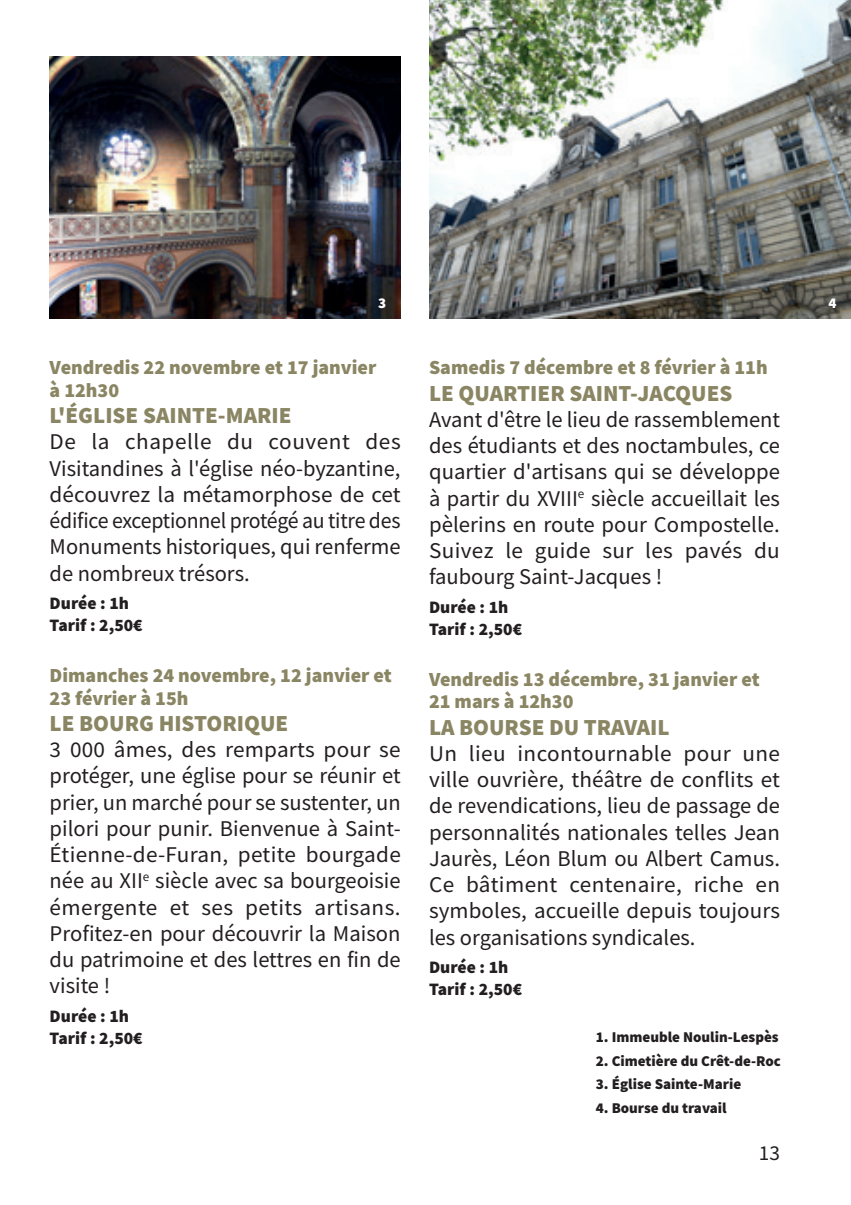
<style>
.page{position:relative;width:851px;height:1205px;background:#fff}
.page>*{position:absolute;margin:0;border:0;box-sizing:border-box;transform-origin:0 0}
.t1{font:900 23px "Source Sans Pro";color:#8a8664}
.t2{font:22.5px/26.2px "Source Sans Pro";color:#231f20;text-align:justify}
.t3{font:21.25px "Source Sans Pro";color:#231f20}
.t4{font:900 20px/22.5px "Source Sans Pro";color:#8a8664}
.t5{font:900 17.5px/22.5px "Source Sans Pro";color:#231f20}
.t6{font:900 15px "Source Sans Pro";color:#231f20}
.t7{font:900 15px "Source Sans Pro";color:#fff}
</style>
<div class="page">
<img style="left:50px;top:57px;width:350px;height:261px">
<img style="left:429px;top:0;width:421px;height:318px">
<p class="t7" style="left:378px;top:292px;width:10px">3</p>
<p class="t7" style="left:828px;top:292px;width:10px">4</p>
<p class="t4" style="left:50px;top:356px;width:328px">Vendredis 22 novembre et 17 janvier à 12h30</p>
<p class="t1" style="left:50px;top:399px;width:243px">L'ÉGLISE SAINTE-MARIE</p>
<p class="t2" style="left:50px;top:429px;width:352px">De la chapelle du couvent des Visitandines à l'église néo-byzantine, découvrez la métamorphose de cet édifice exceptionnel protégé au titre des Monuments historiques, qui renferme de nombreux trésors.</p>
<p class="t5" style="left:50px;top:591px;width:95px">Durée : 1h<br>Tarif : 2,50€</p>
<p class="t4" style="left:50px;top:664px;width:344px">Dimanches 24 novembre, 12 janvier et<br>23 février à 15h</p>
<p class="t1" style="left:50px;top:707px;width:240px">LE BOURG HISTORIQUE</p>
<p class="t2" style="left:50px;top:736px;width:352px">3 000 âmes, des remparts pour se protéger, une église pour se réunir et prier, un marché pour se sustenter, un pilori pour punir. Bienvenue à Saint-Étienne-de-Furan, petite bourgade née au XII<sup>e</sup> siècle avec sa bourgeoisie émergente et ses petits artisans.<br>Profitez-en pour découvrir la Maison du patrimoine et des lettres en fin de visite !</p>
<p class="t5" style="left:50px;top:1004px;width:95px">Durée : 1h<br>Tarif : 2,50€</p>
<p class="t4" style="left:429px;top:356px;width:340px">Samedis 7 décembre et 8 février à 11h</p>
<p class="t1" style="left:429px;top:377px;width:305px">LE QUARTIER SAINT-JACQUES</p>
<p class="t2" style="left:429px;top:406px;width:352px">Avant d'être le lieu de rassemblement des étudiants et des noctambules, ce quartier d'artisans qui se développe à partir du XVIII<sup>e</sup> siècle accueillait les pèlerins en route pour Compostelle.<br>Suivez le guide sur les pavés du faubourg Saint-Jacques !</p>
<p class="t5" style="left:429px;top:595px;width:95px">Durée : 1h<br>Tarif : 2,50€</p>
<p class="t4" style="left:429px;top:667px;width:332px">Vendredis 13 décembre, 31 janvier et<br>21 mars à 12h30</p>
<p class="t1" style="left:429px;top:711px;width:242px">LA BOURSE DU TRAVAIL</p>
<p class="t2" style="left:429px;top:740px;width:352px">Un lieu incontournable pour une ville ouvrière, théâtre de conflits et de revendications, lieu de passage de personnalités nationales telles Jean Jaurès, Léon Blum ou Albert Camus.<br>Ce bâtiment centenaire, riche en symboles, accueille depuis toujours les organisations syndicales.</p>
<p class="t5" style="left:429px;top:955px;width:95px">Durée : 1h<br>Tarif : 2,50€</p>
<p class="t6" style="left:595px;top:1027px;width:184px">1. Immeuble Noulin-Lespès</p>
<p class="t6" style="left:595px;top:1050px;width:187px">2. Cimetière du Crêt-de-Roc</p>
<p class="t6" style="left:595px;top:1074px;width:147px">3. Église Sainte-Marie</p>
<p class="t6" style="left:595px;top:1097px;width:132px">4. Bourse du travail</p>
<p class="t3" style="left:758px;top:1139px;width:23px">13</p>
</div>
